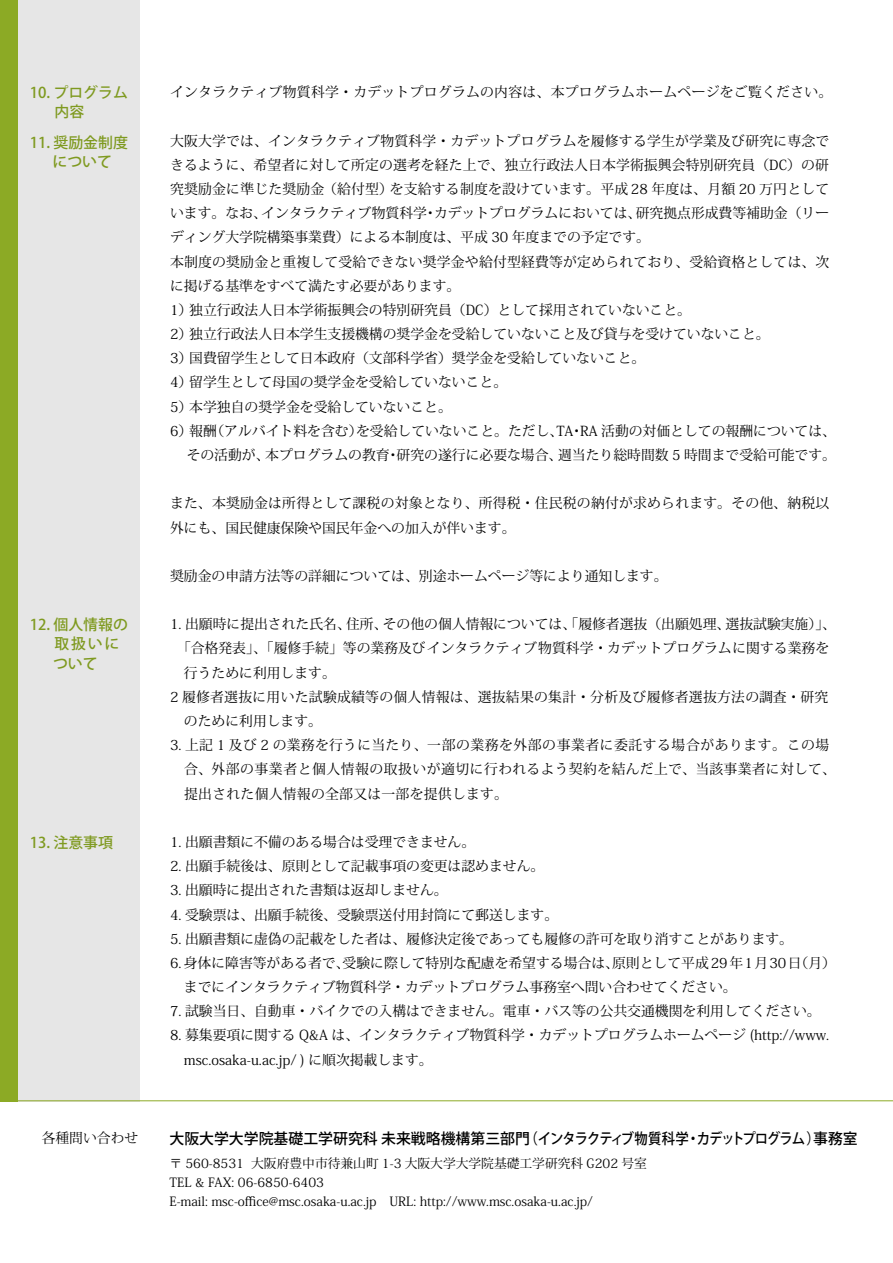
<style>
.page{position:relative;width:893px;height:1263px;background:#fff}
.page>*{position:absolute;margin:0;border:0;box-sizing:border-box;transform-origin:0 0}
.t1{font:500 14.85px "Koz Go Pro";color:#000}
.t2{font:500 14.85px/19.2px "Koz Go Pro";color:#7f9a20}
.t3{font:13.8px/24.2px "Koz Min Pro";color:#000}
.t4{font:13.8px/24.2px "Koz Min Pro";letter-spacing:.02em;color:#000}
.t5{font:12.75px/19.2px "Koz Min Pro";color:#000}
</style>
<div class="page">
<div style="left:0;top:0;width:139px;height:1101px;background:#e6e6e6"></div>
<div style="left:0;top:0;width:17px;height:1101px;background:#8caa25"></div>
<hr style="left:0;top:1100px;width:893px;height:1px;background:#8caa25">
<p class="t2" style="left:30px;top:84px;width:100px">10. プログラム　 内容</p>
<p class="t2" style="left:30px;top:133px;width:100px">11. 奨励金制度　 について</p>
<p class="t2" style="left:30px;top:616px;width:100px;text-align:center">12. 個人情報の　 取扱いについて</p>
<p class="t2" style="left:30px;top:833px;width:85px">13. 注意事項</p>
<p class="t3" style="left:42px;top:1125px;width:98px">各種問い合わせ</p>
<p class="t4" style="left:170px;top:80px;width:664px">インタラクティブ物質科学・カデットプログラムの内容は、本プログラムホームページをご覧ください。</p>
<p class="t3" style="left:170px;top:128px;width:674px">大阪大学では、インタラクティブ物質科学・カデットプログラムを履修する学生が学業及び研究に専念できるように、希望者に対して所定の選考を経た上で、独立行政法人日本学術振興会特別研究員（DC）の研究奨励金に準じた奨励金（給付型）を支給する制度を設けています。平成 28 年度は、月額 20 万円としています。なお、インタラクティブ物質科学・カデットプログラムにおいては、研究拠点形成費等補助金（リーディング大学院構築事業費）による本制度は、平成 30 年度までの予定です。<br>本制度の奨励金と重複して受給できない奨学金や給付型経費等が定められており、受給資格としては、次に掲げる基準をすべて満たす必要があります。<br>1）独立行政法人日本学術振興会の特別研究員（DC）として採用されていないこと。<br>2）独立行政法人日本学生支援機構の奨学金を受給していないこと及び貸与を受けていないこと。<br>3）国費留学生として日本政府（文部科学省）奨学金を受給していないこと。<br>4）留学生として母国の奨学金を受給していないこと。<br>5）本学独自の奨学金を受給していないこと。<br>6）報酬（アルバイト料を含む）を受給していないこと。ただし、TA・RA 活動の対価としての報酬については、　　その活動が、本プログラムの教育・研究の遂行に必要な場合、週当たり総時間数 5 時間まで受給可能です。</p>
<p class="t3" style="left:170px;top:491px;width:661px">また、本奨励金は所得として課税の対象となり、所得税・住民税の納付が求められます。その他、納税以外にも、国民健康保険や国民年金への加入が伴います。</p>
<p class="t3" style="left:170px;top:563px;width:499px">奨励金の申請方法等の詳細については、別途ホームページ等により通知します。</p>
<p class="t3" style="left:170px;top:612px;width:688px">1. 出願時に提出された氏名、住所、その他の個人情報については、「履修者選抜（出願処理、選抜試験実施）」、　　　「合格発表」、「履修手続」等の業務及びインタラクティブ物質科学・カデットプログラムに関する業務を　　行うために利用します。<br>2 履修者選抜に用いた試験成績等の個人情報は、選抜結果の集計・分析及び履修者選抜方法の調査・研究<br>　のために利用します。</p>
<p class="t4" style="left:170px;top:733px;width:667px">3. 上記 1 及び 2 の業務を行うに当たり、一部の業務を外部の事業者に委託する場合があります。この場　合、外部の事業者と個人情報の取扱いが適切に行われるよう契約を結んだ上で、当該事業者に対して、　提出された個人情報の全部又は一部を提供します。</p>
<p class="t3" style="left:170px;top:829px;width:307px">1. 出願書類に不備のある場合は受理できません。</p>
<p class="t3" style="left:170px;top:853px;width:376px">2. 出願手続後は、原則として記載事項の変更は認めません。</p>
<p class="t3" style="left:170px;top:878px;width:279px">3. 出願時に提出された書類は返却しません。</p>
<p class="t3" style="left:170px;top:902px;width:390px">4. 受験票は、出願手続後、受験票送付用封筒にて郵送します。</p>
<p class="t3" style="left:170px;top:926px;width:624px">5. 出願書類に虚偽の記載をした者は、履修決定後であっても履修の許可を取り消すことがあります。</p>
<p class="t3" style="left:170px;top:950px;width:667px">6. 身体に障害等がある者で、受験に際して特別な配慮を希望する場合は、原則として平成29年1月30日（月）　までにインタラクティブ物質科学・カデットプログラム事務室へ問い合わせてください。</p>
<p class="t3" style="left:170px;top:999px;width:652px">7. 試験当日、自動車・バイクでの入構はできません。電車・バス等の公共交通機関を利用してください。</p>
<p class="t3" style="left:170px;top:1023px;width:660px">8. 募集要項に関する Q&amp;A は、インタラクティブ物質科学・カデットプログラムホームページ (http://www.　msc.osaka-u.ac.jp/ ) に順次掲載します。</p>
<p class="t1" style="left:169px;top:1129px;width:690px">大阪大学大学院基礎工学研究科 未来戦略機構第三部門（インタラクティブ物質科学・カデットプログラム）事務室</p>
<p class="t5" style="left:169px;top:1153px;width:479px">〒 560-8531 大阪府豊中市待兼山町 1-3 大阪大学大学院基礎工学研究科 G202 号室<br>TEL &amp; FAX: 06-6850-6403<br>E-mail: msc-office@msc.osaka-u.ac.jp　URL: http://www.msc.osaka-u.ac.jp/</p>
</div>
